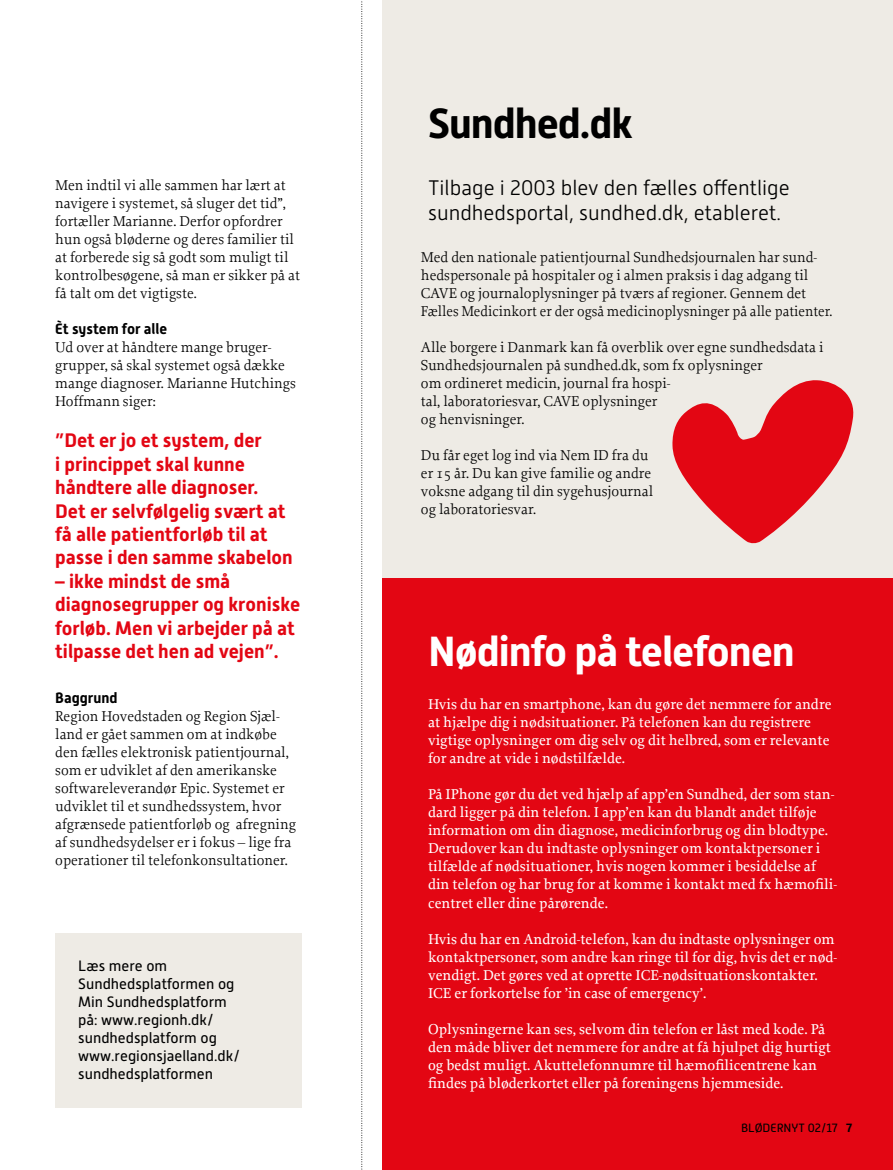
<style>
.page{position:relative;width:893px;height:1170px;background:#fff}
.page>*{position:absolute;margin:0;border:0;box-sizing:border-box;transform-origin:0 0}
.t1{font:700 42px "Alwyn New";letter-spacing:-.025em;color:#fff}
.t2{font:700 42px "Alwyn New";letter-spacing:-.025em;color:#000}
.t3{font:300 21px/25.5px "Alwyn New";color:#000}
.t4{font:700 19.5px/23.4px "Alwyn New";color:#e30613}
.t5{font:15px/18px "Proforma";color:#000}
.t6{font:500 15px/18px "Proforma";color:#fff}
.t7{font:15px/18px "Alwyn New";color:#000}
.t8{font:700 15px "Alwyn New";color:#000}
.t9{font:12px "Alwyn New";color:#000}
.s1{font-weight:700}
</style>
<div class="page">
<div style="left:383px;top:0;width:510px;height:578px;background:#eeebe5"></div>
<div style="left:383px;top:578px;width:510px;height:591px;background:#e30613"></div>
<div style="left:55px;top:933px;width:247px;height:174px;background:#eeebe5"></div>
<svg style="left:672px;top:380px;width:182px;height:164px"></svg>
<svg style="left:361px;top:1px;width:2px;height:1169px"></svg>
<p class="t5" style="left:55px;top:176px;width:246px">Men indtil vi alle sammen har lært at navigere i systemet, så sluger det tid”, fortæller Marianne. Derfor opfordrer hun også bløderne og deres familier til at forberede sig så godt som muligt til kontrolbesøgene, så man er sikker på at få talt om det vigtigste.</p>
<p class="t8" style="left:55px;top:320px;width:113px">Èt system for alle</p>
<p class="t5" style="left:55px;top:338px;width:242px">Ud over at håndtere mange bruger&shy;grupper, så skal systemet også dække mange diagnoser. Marianne Hutchings<br>Hoffmann siger:</p>
<h3 class="t4" style="left:55px;top:429px;width:239px">”Det er jo et system, der<br>i princippet skal kunne håndtere alle diagnoser.<br>Det er selvfølgelig svært at få alle patientforløb til at passe i den samme skabelon</h3>
<h3 class="t4" style="left:55px;top:569px;width:246px">– ikke mindst de små diagnosegrupper og kroniske forløb. Men vi arbejder på at tilpasse det hen ad vejen”.</h3>
<p class="t8" style="left:55px;top:689px;width:64px">Baggrund</p>
<p class="t5" style="left:55px;top:707px;width:242px">Region Hovedstaden og Region Sjæl&shy;land er gået sammen om at indkøbe den fælles elektronisk patientjournal, som er udviklet af den amerikanske softwareleverandør Epic. Systemet er udviklet til et sundhedssystem, hvor afgrænsede patientforløb og afregning af sundhedsydelser er i fokus – lige fra operationer til telefonkonsultationer.</p>
<p class="t7" style="left:78px;top:957px;width:163px">Læs mere om<br>Sundhedsplatformen og<br>Min Sundhedsplatform på: www.regionh.dk/ sundhedsplatform og www.regionsjaelland.dk/ sundhedsplatformen</p>
<h1 class="t2" style="left:428px;top:99px;width:206px">Sundhed.dk</h1>
<h2 class="t3" style="left:428px;top:175px;width:363px">Tilbage i 2003 blev den fælles offentlige sundhedsportal, sundhed.dk, etableret.</h2>
<p class="t5" style="left:421px;top:248px;width:413px">Med den nationale patientjournal Sundhedsjournalen har sund&shy;hedspersonale på hospitaler og i almen praksis i dag adgang til CAVE og journaloplysninger på tværs af regioner. Gennem det Fælles Medicinkort er der også medicinoplysninger på alle patienter.</p>
<p class="t5" style="left:421px;top:338px;width:404px">Alle borgere i Danmark kan få overblik over egne sundhedsdata i Sundhedsjournalen på sundhed.dk, som fx oplysninger<br>om ordineret medicin, journal fra hospi-<br>tal, laboratoriesvar, CAVE oplysninger<br>og henvisninger.</p>
<p class="t5" style="left:421px;top:446px;width:234px">Du får eget log ind via Nem ID fra du er 15 år. Du kan give familie og andre voksne adgang til din sygehusjournal og laboratoriesvar.</p>
<h1 class="t1" style="left:428px;top:627px;width:368px">Nødinfo på telefonen</h1>
<p class="t6" style="left:428px;top:695px;width:405px">Hvis du har en smartphone, kan du gøre det nemmere for andre at hjælpe dig i nødsituationer. På telefonen kan du registrere vigtige oplysninger om dig selv og dit helbred, som er relevante for andre at vide i nødstilfælde.</p>
<p class="t6" style="left:428px;top:785px;width:411px">På IPhone gør du det ved hjælp af app’en Sundhed, der som stan&shy;dard ligger på din telefon. I app’en kan du blandt andet tilføje information om din diagnose, medicinforbrug og din blodtype.<br>Derudover kan du indtaste oplysninger om kontaktpersoner i tilfælde af nødsituationer, hvis nogen kommer i besiddelse af din telefon og har brug for at komme i kontakt med fx hæmofili&shy;centret eller dine pårørende.</p>
<p class="t6" style="left:428px;top:929px;width:411px">Hvis du har en Android-telefon, kan du indtaste oplysninger om kontaktpersoner, som andre kan ringe til for dig, hvis det er nød&shy;vendigt. Det gøres ved at oprette ICE-nødsituationskontakter.<br>ICE er forkortelse for ’in case of emergency’.</p>
<p class="t6" style="left:428px;top:1019px;width:404px">Oplysningerne kan ses, selvom din telefon er låst med kode. På den måde bliver det nemmere for andre at få hjulpet dig hurtigt og bedst muligt. Akuttelefonnumre til hæmofilicentrene kan findes på bløderkortet eller på foreningens hjemmeside.</p>
<p class="t9" style="left:741px;top:1121px;width:113px">BLØDERNYT 02/17 <span class="s1">7</span></p>
</div>
